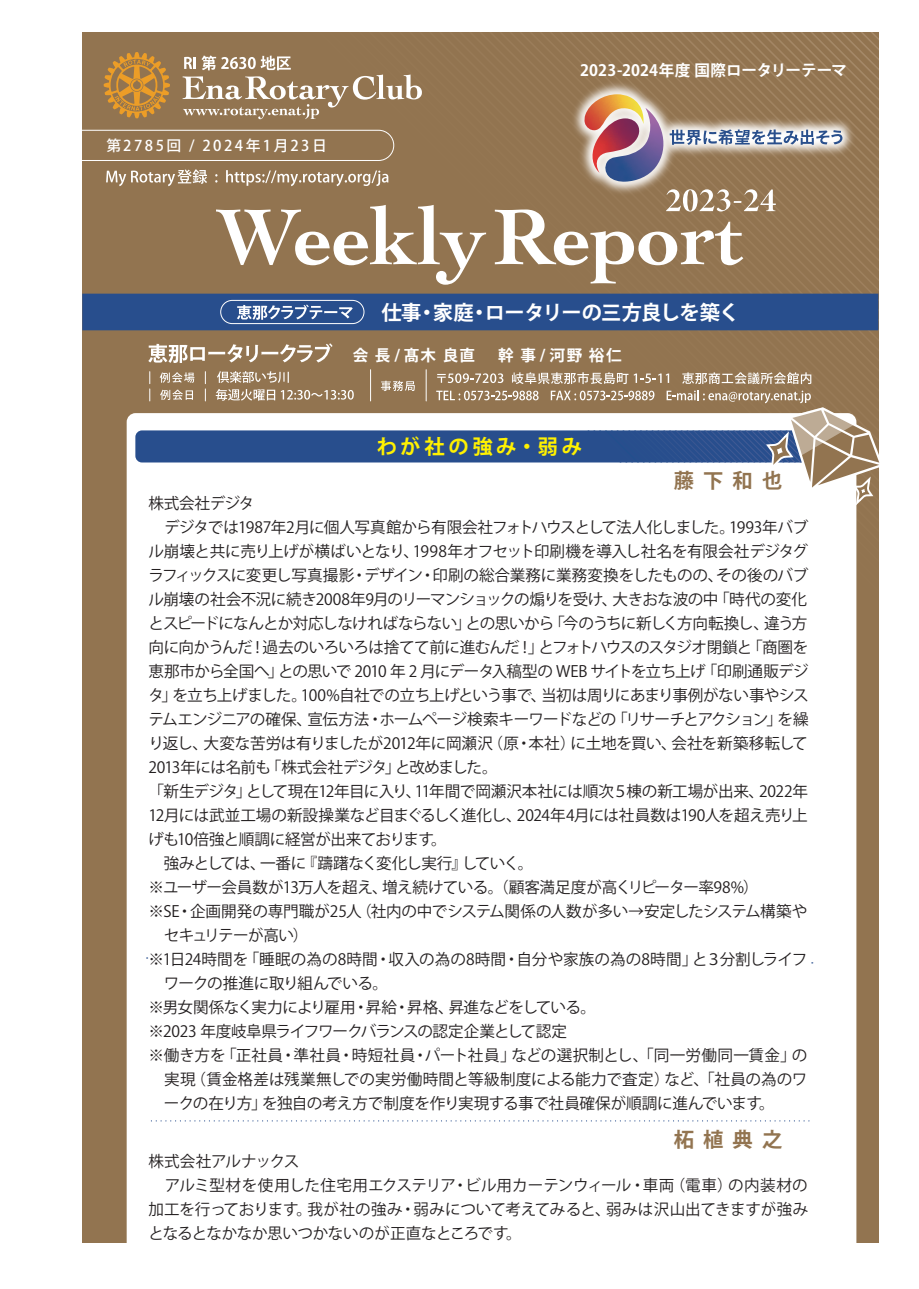
<style>
.page{position:relative;width:919px;height:1289px;background:#fff}
.page>*{position:absolute;margin:0;border:0;box-sizing:border-box;transform-origin:0 0}
.t1{font:700 20.25px "Koz Go Pr 6 N";letter-spacing:-.03em;color:#fff}
.t2{font:700 20.25px "Koz Go Pr 6 N";letter-spacing:.45em;color:#927450}
.t3{font:700 20.25px "Koz Go Pr 6 N";letter-spacing:.18em;color:#fff101}
.t4{font:15.6px/24px "Koz Go Pr 6 N";letter-spacing:-.03em;color:#231f20}
.t5{font:15.6px/24px "Koz Go Pr 6 N";letter-spacing:-.01em;color:#231f20}
.t6{font:700 15.6px "Koz Go Pr 6 N";letter-spacing:.01em;color:#fff}
.t7{font:500 14.85px "Koz Go Pr 6 N";letter-spacing:.17em;color:#fff}
</style>
<div class="page">
<div style="left:82px;top:32px;width:796px;height:1210px;background:#927450"></div>
<svg style="left:258px;top:32px;width:620px;height:627px"></svg>
<div style="left:127px;top:413px;width:729px;height:849px;background:#fff;border-radius:9px"></div>
<div style="left:135px;top:430px;width:692px;height:32px;background:#284e8d;border-radius:7px"></div>
<svg style="left:104px;top:52px;width:66px;height:66px"></svg>
<svg style="left:183px;top:56px;width:239px;height:63px"></svg>
<svg style="left:82px;top:129px;width:312px;height:32px"></svg>
<svg style="left:106px;top:169px;width:101px;height:17px"></svg>
<svg style="left:226px;top:170px;width:162px;height:16px"></svg>
<svg style="left:216px;top:205px;width:270px;height:80px"></svg>
<svg style="left:148px;top:343px;width:184px;height:20px"></svg>
<svg style="left:217px;top:371px;width:72px;height:12px"></svg>
<svg style="left:160px;top:372px;width:34px;height:11px"></svg>
<svg style="left:216px;top:389px;width:59px;height:11px"></svg>
<svg style="left:281px;top:390px;width:73px;height:9px"></svg>
<svg style="left:437px;top:373px;width:66px;height:10px"></svg>
<svg style="left:512px;top:372px;width:157px;height:12px"></svg>
<svg style="left:682px;top:372px;width:129px;height:12px"></svg>
<svg style="left:436px;top:390px;width:102px;height:10px"></svg>
<svg style="left:160px;top:389px;width:33px;height:11px"></svg>
<svg style="left:381px;top:381px;width:34px;height:10px"></svg>
<svg style="left:205px;top:371px;width:1px;height:30px"></svg>
<svg style="left:149px;top:371px;width:1px;height:30px"></svg>
<hr style="left:426px;top:370px;width:1px;height:31px;background:#fff">
<hr style="left:370px;top:370px;width:1px;height:31px;background:#fff">
<svg style="left:550px;top:390px;width:330px;height:121px"></svg>
<div style="left:82px;top:293px;width:796px;height:37px;background:#284e8d"></div>
<svg style="left:237px;top:304px;width:116px;height:16px"></svg>
<div style="left:220px;top:300px;width:144px;height:24px;border:1px solid #fff;border-radius:12px"></div>
<img style="left:522px;top:33px;width:183px;height:156px">
<img style="left:528px;top:38px;width:351px;height:200px">
<svg style="left:584px;top:94px;width:258px;height:88px"></svg>
<svg style="left:495px;top:189px;width:280px;height:94px"></svg>
<svg style="left:151px;top:1120px;width:658px;height:1px"></svg>
<p class="t7" style="left:106px;top:137px;width:222px">第2785回 / 2024年1月23日</p>
<p class="t6" style="left:580px;top:62px;width:268px">2023-2024年度 国際ロータリーテーマ</p>
<p class="t1" style="left:381px;top:301px;width:359px">仕事・家庭・ロータリーの三方良しを築く</p>
<p class="t6" style="left:352px;top:346px;width:270px">会 長 / 髙木 良直　 幹 事 / 河野 裕仁</p>
<p class="t3" style="left:377px;top:435px;width:207px">わが社の強み・弱み</p>
<p class="t2" style="left:644px;top:469px;width:169px">　藤下和也　</p>
<p class="t4" style="left:148px;top:491px;width:661px">株式会社デジタ<br>　デジタでは1987年2月に個人写真館から有限会社フォトハウスとして法人化しました。1993年バブル崩壊と共に売り上げが横ばいとなり、1998年オフセット印刷機を導入し社名を有限会社デジタグラフィックスに変更し写真撮影・デザイン・印刷の総合業務に業務変換をしたものの、その後のバブル崩壊の社会不況に続き2008年9月のリーマンショックの煽りを受け、大きおな波の中「時代の変化とスピードになんとか対応しなければならない」との思いから「今のうちに新しく方向転換し、違う方向に向かうんだ！過去のいろいろは捨てて前に進むんだ！」とフォトハウスのスタジオ閉鎖と「商圏を恵那市から全国へ」との思いで 2010 年 2 月にデータ入稿型の WEB サイトを立ち上げ「印刷通販デジタ」を立ち上げました。100%自社での立ち上げという事で、当初は周りにあまり事例がない事やシステムエンジニアの確保、宣伝方法・ホームページ検索キーワードなどの「リサーチとアクション」を繰り返し、大変な苦労は有りましたが2012年に岡瀬沢（原・本社）に土地を買い、会社を新築移転して2013年には名前も「株式会社デジタ」と改めました。<br>「新生デジタ」として現在12年目に入り、11年間で岡瀬沢本社には順次５棟の新工場が出来、2022年12月には武並工場の新設操業など目まぐるしく進化し、2024年4月には社員数は190人を超え売り上げも10倍強と順調に経営が出来ております。<br>　強みとしては、一番に『躊躇なく変化し実行』していく。<br>※ユーザー会員数が13万人を超え、増え続けている。（顧客満足度が高くリピーター率98%）<br>※SE・企画開発の専門職が25人（社内の中でシステム関係の人数が多い→安定したシステム構築や　セキュリテーが高い）<br>※1日24時間を「睡眠の為の8時間・収入の為の8時間・自分や家族の為の8時間」と３分割しライフ　ワークの推進に取り組んでいる。<br>※男女関係なく実力により雇用・昇給・昇格、昇進などをしている。<br>※2023 年度岐阜県ライフワークバランスの認定企業として認定<br>※働き方を「正社員・準社員・時短社員・パート社員」などの選択制とし、「同一労働同一賃金」の　実現（賃金格差は残業無しでの実労働時間と等級制度による能力で査定）など、「社員の為のワ　ークの在り方」を独自の考え方で制度を作り実現する事で社員確保が順調に進んでいます。</p>
<p class="t2" style="left:644px;top:1127px;width:169px">　柘植典之　</p>
<p class="t5" style="left:148px;top:1149px;width:661px">株式会社アルナックス<br>　アルミ型材を使用した住宅用エクステリア・ビル用カーテンウィール・車両（電車）の内装材の加工を行っております。我が社の強み・弱みについて考えてみると、弱みは沢山出てきますが強みとなるとなかなか思いつかないのが正直なところです。</p>
</div>
